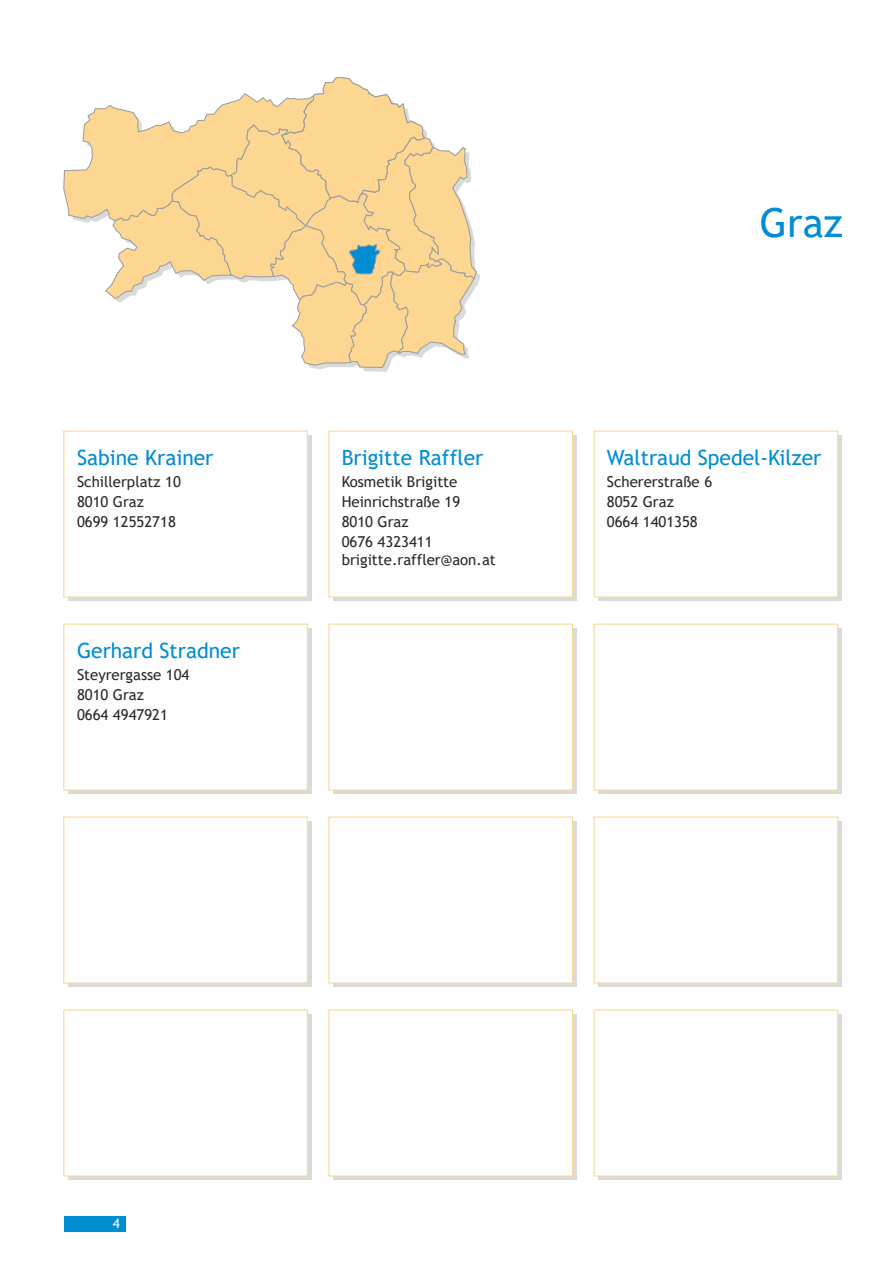
<style>
.page{position:relative;width:893px;height:1263px;background:#fff}
.page>*{position:absolute;margin:0;border:0;box-sizing:border-box;transform-origin:0 0}
.t1{font:40.05px "Trebuchet MS";color:#008dd2}
.t2{font:21px "Trebuchet MS";color:#008dd2}
.t3{font:15px/20.1px "Trebuchet MS";color:#2b2a29}
.t4{font:13.5px "Trebuchet MS";color:#fefefe}
</style>
<div class="page">
<div style="left:68px;top:435px;width:244px;height:166px;background:#d9dada"></div>
<div style="left:333px;top:435px;width:244px;height:166px;background:#d9dada"></div>
<div style="left:598px;top:435px;width:244px;height:166px;background:#d9dada"></div>
<div style="left:68px;top:628px;width:244px;height:166px;background:#d9dada"></div>
<div style="left:333px;top:628px;width:244px;height:166px;background:#d9dada"></div>
<div style="left:598px;top:628px;width:244px;height:166px;background:#d9dada"></div>
<div style="left:68px;top:821px;width:244px;height:166px;background:#d9dada"></div>
<div style="left:333px;top:821px;width:244px;height:166px;background:#d9dada"></div>
<div style="left:598px;top:821px;width:244px;height:166px;background:#d9dada"></div>
<div style="left:68px;top:1014px;width:244px;height:166px;background:#d9dada"></div>
<div style="left:333px;top:1014px;width:244px;height:166px;background:#d9dada"></div>
<div style="left:598px;top:1014px;width:244px;height:166px;background:#d9dada"></div>
<div style="left:63px;top:430px;width:245px;height:168px;background:#fefefe"></div>
<div style="left:328px;top:430px;width:245px;height:168px;background:#fefefe"></div>
<div style="left:593px;top:430px;width:246px;height:168px;background:#fefefe"></div>
<div style="left:64px;top:1216px;width:61px;height:15px;background:#008dd2"></div>
<div style="left:63px;top:623px;width:245px;height:168px;background:#fefefe"></div>
<div style="left:328px;top:623px;width:245px;height:168px;background:#fefefe"></div>
<div style="left:593px;top:623px;width:246px;height:168px;background:#fefefe"></div>
<div style="left:63px;top:816px;width:245px;height:168px;background:#fefefe"></div>
<div style="left:328px;top:816px;width:245px;height:168px;background:#fefefe"></div>
<div style="left:593px;top:816px;width:246px;height:168px;background:#fefefe"></div>
<div style="left:63px;top:1009px;width:245px;height:168px;background:#fefefe"></div>
<div style="left:328px;top:1009px;width:245px;height:168px;background:#fefefe"></div>
<div style="left:593px;top:1009px;width:246px;height:168px;background:#fefefe"></div>
<svg style="left:63px;top:76px;width:417px;height:296px"></svg>
<h2 class="t2" style="left:77px;top:450px;width:138px">Sabine Krainer</h2>
<p class="t3" style="left:77px;top:473px;width:105px">Schillerplatz 10<br>8010 Graz<br>0699 12552718</p>
<h2 class="t2" style="left:77px;top:643px;width:164px">Gerhard Stradner</h2>
<p class="t3" style="left:77px;top:666px;width:114px">Steyrergasse 104<br>8010 Graz<br>0664 4947921</p>
<h2 class="t2" style="left:342px;top:450px;width:143px">Brigitte Raffler</h2>
<p class="t3" style="left:342px;top:473px;width:120px">Kosmetik Brigitte<br>Heinrichstraße 19<br>8010 Graz<br>0676 4323411</p>
<p class="t3" style="left:342px;top:550px;width:156px">brigitte.raffler@aon.at</p>
<h1 class="t1" style="left:760px;top:207px;width:84px">Graz</h1>
<h2 class="t2" style="left:607px;top:450px;width:216px">Waltraud Spedel-Kilzer</h2>
<p class="t3" style="left:607px;top:473px;width:107px">Schererstraße 6<br>8052 Graz<br>0664 1401358</p>
<p class="t4" style="left:113px;top:1218px;width:9px">4</p>
</div>
